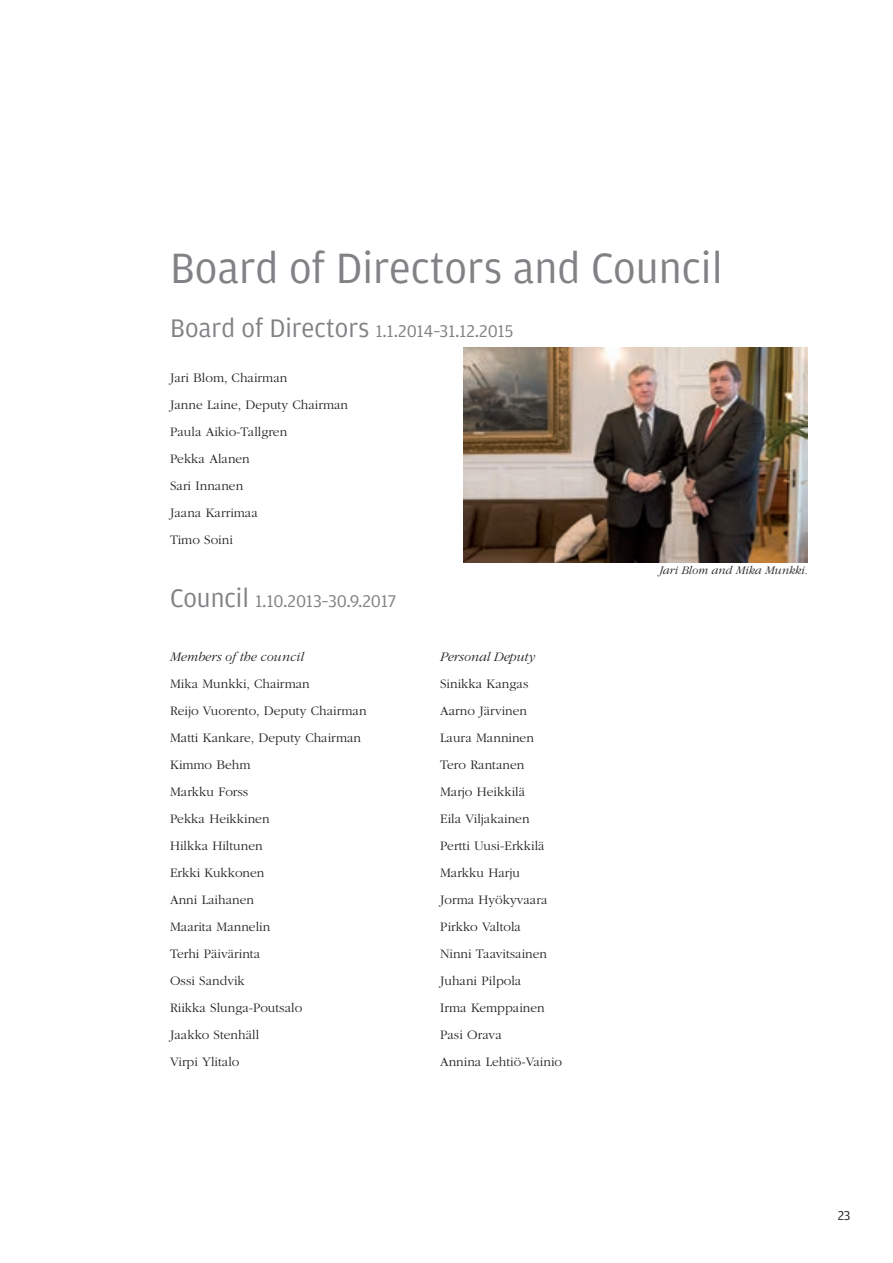
<style>
.page{position:relative;width:893px;height:1263px;background:#fff}
.page>*{position:absolute;margin:0;border:0;box-sizing:border-box;transform-origin:0 0}
.t1{font:45px "Amplitude";color:#808285}
.t2{font:18px "Amplitude";color:#808285}
.t3{font:300 13.5px/27px "ITC Garamond Std";color:#231f20}
.t4{font:italic 300 13.5px "ITC Garamond Std";color:#231f20}
.t5{font:13.5px "Amplitude";color:#231f20}
.t6{font:italic 300 12px "ITC Garamond Std";color:#231f20}
.s1{font-size:27px}
</style>
<div class="page">
<img style="left:463px;top:348px;width:345px;height:214px">
<h1 class="t1" style="left:170px;top:243px;width:554px">Board of Directors and Council</h1>
<h2 class="t2" style="left:170px;top:321px;width:345px"><span class="s1">Board of Directors</span> 1.1.2014–31.12.2015</h2>
<p class="t3" style="left:170px;top:364px;width:180px">Jari Blom, Chairman<br>Janne Laine, Deputy Chairman<br>Paula Aikio-Tallgren<br>Pekka Alanen<br>Sari Innanen<br>Jaana Karrimaa<br>Timo Soini</p>
<h2 class="t2" style="left:170px;top:591px;width:228px"><span class="s1">Council</span> 1.10.2013–30.9.2017</h2>
<p class="t4" style="left:170px;top:649px;width:135px">Members of the council</p>
<p class="t4" style="left:440px;top:649px;width:96px">Personal Deputy</p>
<p class="t3" style="left:170px;top:670px;width:141px">Mika Munkki, Chairman</p>
<p class="t3" style="left:440px;top:670px;width:90px">Sinikka Kangas</p>
<p class="t3" style="left:170px;top:697px;width:198px">Reijo Vuorento, Deputy Chairman</p>
<p class="t3" style="left:440px;top:697px;width:89px">Aarno Järvinen</p>
<p class="t3" style="left:170px;top:724px;width:193px">Matti Kankare, Deputy Chairman</p>
<p class="t3" style="left:440px;top:724px;width:95px">Laura Manninen</p>
<p class="t3" style="left:170px;top:751px;width:82px">Kimmo Behm</p>
<p class="t3" style="left:440px;top:751px;width:86px">Tero Rantanen</p>
<p class="t3" style="left:170px;top:778px;width:80px">Markku Forss</p>
<p class="t3" style="left:440px;top:778px;width:87px">Marjo Heikkilä</p>
<p class="t3" style="left:170px;top:805px;width:101px">Pekka Heikkinen</p>
<p class="t3" style="left:440px;top:805px;width:91px">Eila Viljakainen</p>
<p class="t3" style="left:170px;top:832px;width:94px">Hilkka Hiltunen</p>
<p class="t3" style="left:440px;top:832px;width:106px">Pertti Uusi-Erkkilä</p>
<p class="t3" style="left:170px;top:859px;width:96px">Erkki Kukkonen</p>
<p class="t3" style="left:440px;top:859px;width:81px">Markku Harju</p>
<p class="t3" style="left:170px;top:886px;width:85px">Anni Laihanen</p>
<p class="t3" style="left:440px;top:886px;width:109px">Jorma Hyökyvaara</p>
<p class="t3" style="left:170px;top:913px;width:102px">Maarita Mannelin</p>
<p class="t3" style="left:440px;top:913px;width:82px">Pirkko Valtola</p>
<p class="t3" style="left:170px;top:940px;width:92px">Terhi Päivärinta</p>
<p class="t3" style="left:440px;top:940px;width:109px">Ninni Taavitsainen</p>
<p class="t3" style="left:170px;top:967px;width:76px">Ossi Sandvik</p>
<p class="t3" style="left:440px;top:967px;width:83px">Juhani Pilpola</p>
<p class="t3" style="left:170px;top:994px;width:134px">Riikka Slunga-Poutsalo</p>
<p class="t3" style="left:440px;top:994px;width:106px">Irma Kemppainen</p>
<p class="t3" style="left:170px;top:1021px;width:91px">Jaakko Stenhäll</p>
<p class="t3" style="left:440px;top:1021px;width:63px">Pasi Orava</p>
<p class="t3" style="left:170px;top:1048px;width:71px">Virpi Ylitalo</p>
<p class="t3" style="left:440px;top:1048px;width:123px">Annina Lehtiö-Vainio</p>
<p class="t6" style="left:659px;top:564px;width:150px">Jari Blom and Mika Munkki.</p>
<p class="t5" style="left:838px;top:1208px;width:14px">23</p>
</div>
